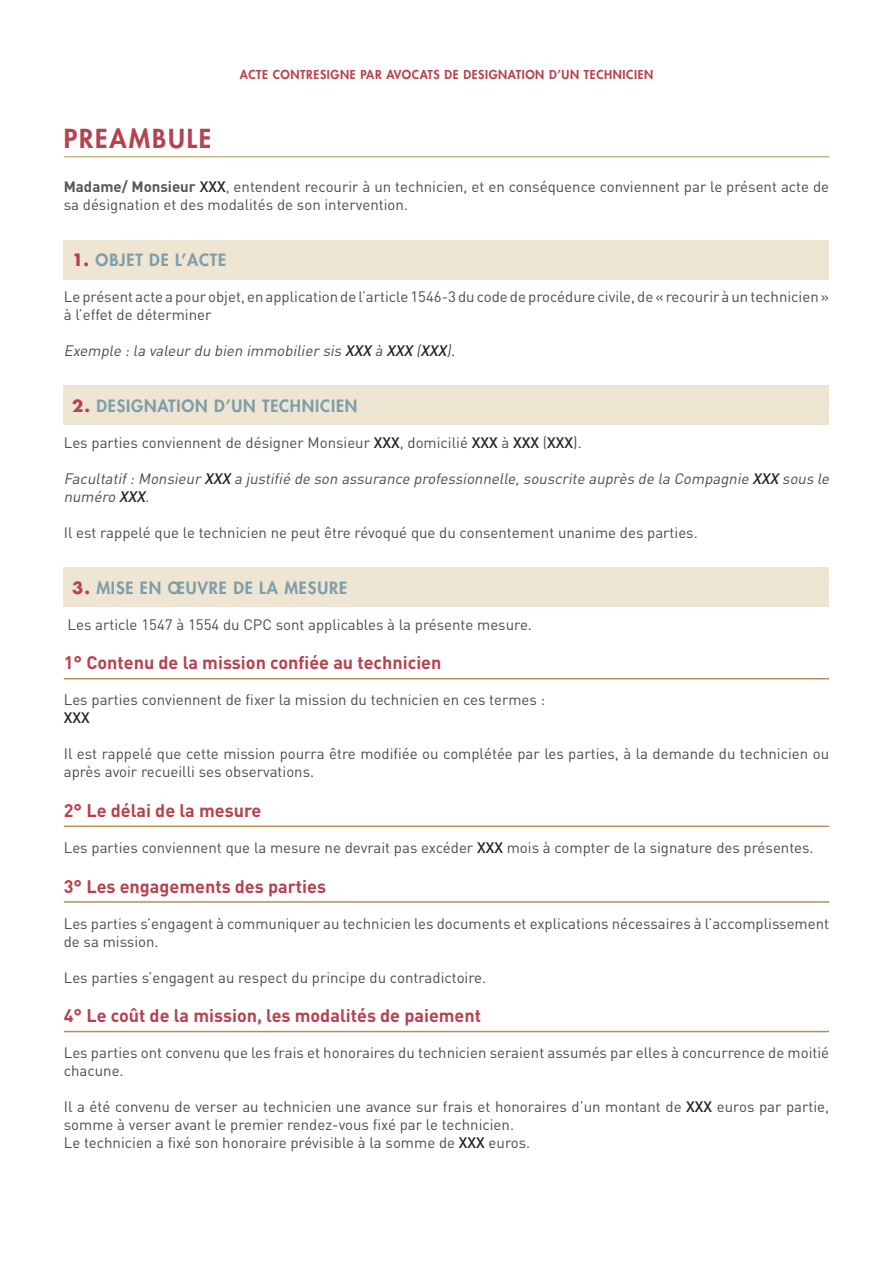
<style>
.page{position:relative;width:893px;height:1263px;background:#fff}
.page>*{position:absolute;margin:0;border:0;box-sizing:border-box;transform-origin:0 0}
.t1{font:800 25.5px "Futura";letter-spacing:.075em;color:#b7424f}
.t2{font:700 18px "DIN";color:#b7424f}
.t3{font:800 16.5px "Futura";letter-spacing:.05em;color:#7d9eaa}
.t4{font:15px/18px "DIN";color:#4b4c4d}
.t5{font:italic 15px/18px "DIN";color:#4b4c4d}
.t6{font:500 15px "DIN";color:#231f20}
.t7{font:800 12px "Futura";letter-spacing:.05em;color:#b7424f}
.s1{font-weight:700;color:#57585a}
.s2{font-weight:500;color:#231f20}
.s3{color:#57585a}
.s4{font-weight:700;color:#b7424f}
</style>
<div class="page">
<hr style="left:64px;top:156px;width:765px;height:1px;background:#b29156">
<div style="left:64px;top:240px;width:765px;height:39px;background:#eee5d3"></div>
<div style="left:64px;top:386px;width:765px;height:39px;background:#eee5d3"></div>
<div style="left:64px;top:567px;width:765px;height:40px;background:#eee5d3"></div>
<hr style="left:64px;top:678px;width:765px;height:1px;background:#b29156">
<hr style="left:64px;top:825px;width:765px;height:2px;background:#b29156">
<hr style="left:64px;top:901px;width:765px;height:2px;background:#b29156">
<hr style="left:64px;top:1031px;width:765px;height:1px;background:#b29156">
<p class="t7" style="left:240px;top:67px;width:415px">ACTE CONTRESIGNE PAR AVOCATS DE DESIGNATION D’UN TECHNICIEN</p>
<h1 class="t1" style="left:64px;top:121px;width:149px">PREAMBULE</h1>
<p class="t4" style="left:64px;top:178px;width:767px"><span class="s1">Madame/ Monsieur</span> <span class="s2">XXX</span><span class="s3">,</span> entendent recourir à un technicien, et en conséquence conviennent par le présent acte de sa désignation et des modalités de son intervention.</p>
<p class="t3" style="left:72px;top:249px;width:155px"><span class="s4">1.</span> OBJET DE L’ACTE</p>
<p class="t4" style="left:64px;top:287px;width:767px">Le présent acte a pour objet, en application de l’article 1546-3 du code de procédure civile, de «recourir à un technicien » à l’effet de déterminer</p>
<p class="t5" style="left:64px;top:341px;width:396px">Exemple :la valeur du bien immobilier sis <span class="s2">XXX</span> à <span class="s2">XXX</span> (<span class="s2">XXX</span>).</p>
<p class="t3" style="left:72px;top:395px;width:287px"><span class="s4">2.</span> DESIGNATION D’UN TECHNICIEN</p>
<p class="t4" style="left:64px;top:433px;width:519px">Les parties conviennent de désigner Monsieur <span class="s2">XXX</span>, domicilié <span class="s2">XXX</span> à <span class="s2">XXX</span> (<span class="s2">XXX</span>).</p>
<p class="t5" style="left:64px;top:469px;width:770px">Facultatif :Monsieur <span class="s2">XXX</span> a justifié de son assurance professionnelle,souscrite auprès de la Compagnie <span class="s2">XXX</span> sous le numéro <span class="s2">XXX</span>.</p>
<p class="t4" style="left:64px;top:523px;width:635px">Il est rappelé que le technicien ne peut être révoqué que du consentement unanime des parties.</p>
<p class="t3" style="left:72px;top:577px;width:276px"><span class="s4">3.</span> MISE EN ŒUVRE DE LA MESURE</p>
<p class="t4" style="left:68px;top:615px;width:466px">Les article 1547 à 1554 du CPC sont applicables à la présente mesure.</p>
<p class="t2" style="left:64px;top:651px;width:379px">1° Contenu de la mission confiée au technicien</p>
<p class="t4" style="left:64px;top:691px;width:483px">Les parties conviennent de fixer la mission du technicien en ces termes :</p>
<p class="t6" style="left:64px;top:708px;width:28px">XXX</p>
<p class="t4" style="left:64px;top:745px;width:767px">Il est rappelé que cette mission pourra être modifiée ou complétée par les parties, à la demande du technicien ou après avoir recueilli ses observations.</p>
<p class="t2" style="left:64px;top:799px;width:199px">2° Le délai de la mesure</p>
<p class="t4" style="left:64px;top:838px;width:751px">Les parties conviennent que la mesure ne devrait pas excéder <span class="s2">XXX</span> mois à compter de la signature des présentes.</p>
<p class="t2" style="left:64px;top:874px;width:264px">3° Les engagements des parties</p>
<p class="t4" style="left:64px;top:914px;width:767px">Les parties s’engagent à communiquer au technicien les documents et explications nécessaires à l’accomplissement de sa mission.</p>
<p class="t4" style="left:64px;top:968px;width:424px">Les parties s’engagent au respect du principe du contradictoire.</p>
<p class="t2" style="left:64px;top:1004px;width:419px">4° Le coût de la mission, les modalités de paiement</p>
<p class="t4" style="left:64px;top:1043px;width:767px">Les parties ont convenu que les frais et honoraires du technicien seraient assumés par elles à concurrence de moitié chacune.</p>
<p class="t4" style="left:64px;top:1097px;width:767px">Il a été convenu de verser au technicien une avance sur frais et honoraires d’un montant de <span class="s2">XXX</span> euros par partie, somme à verser avant le premier rendez-vous fixé par le technicien.<br>Le technicien a fixé son honoraire prévisible à la somme de <span class="s2">XXX</span> euros.</p>
</div>
